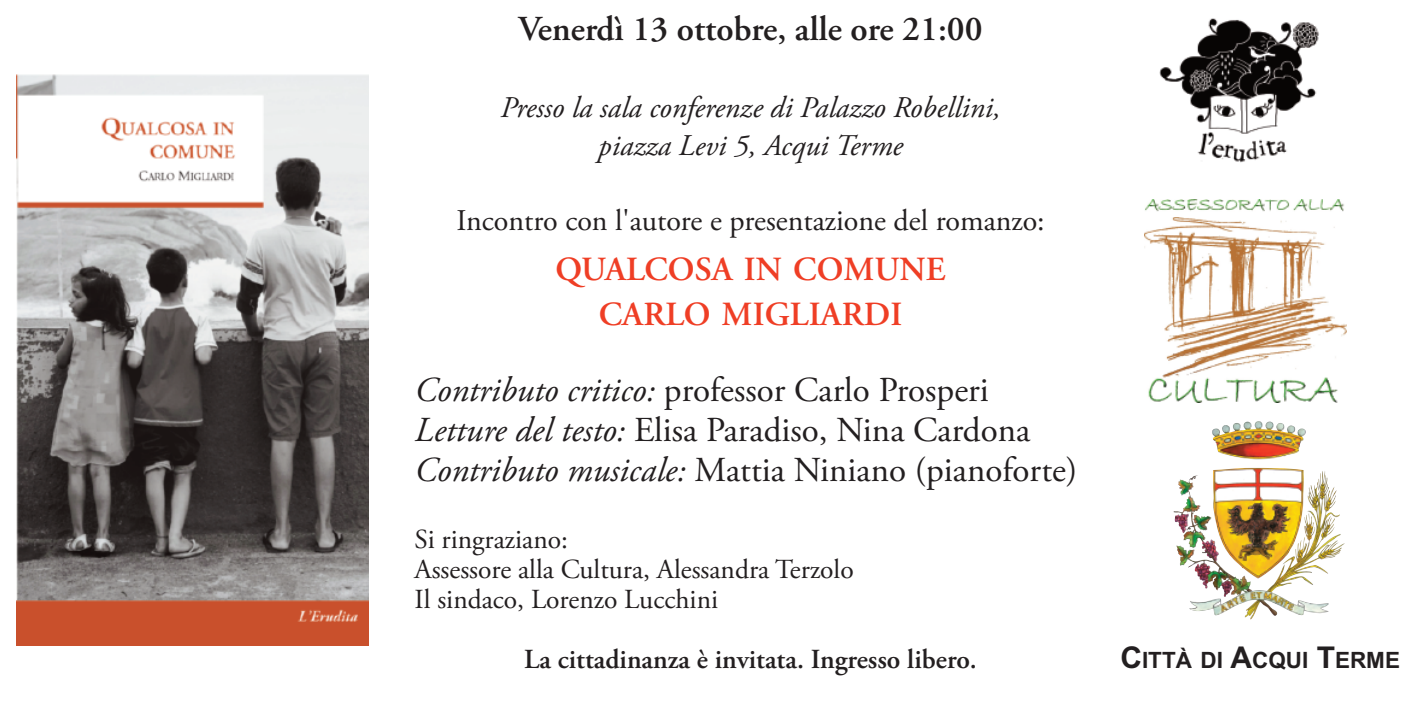
<style>
.page{position:relative;width:1418px;height:709px;background:#fff}
.page>*{position:absolute;margin:0;border:0;box-sizing:border-box;transform-origin:0 0}
.t1{font:35px/40px "Adobe Garamond Pro";color:#231f20}
.t2{font:600 35px "Adobe Garamond Pro";color:#231f20}
.t3{font:600 33.75px/45.5px "Adobe Garamond Pro";color:#ef3e25;text-align:center}
.t4{font:italic 30px/37.5px "Adobe Garamond Pro";color:#231f20;text-align:center}
.t5{font:30px "Adobe Garamond Pro";color:#231f20}
.t6{font:27.5px/30px "Adobe Garamond Pro";color:#231f20}
.t7{font:600 27.5px "Adobe Garamond Pro";color:#231f20}
.t8{font:700 22.5px "Arial";color:#231f20}
.s1{font-style:italic}
.s2{font-size:30px}
</style>
<div class="page">
<img style="left:1159px;top:18px;width:160px;height:145px">
<img style="left:16px;top:74px;width:353px;height:571px">
<img style="left:1144px;top:199px;width:202px;height:203px">
<img style="left:1173px;top:475px;width:92px;height:116px">
<p class="t2" style="left:518px;top:15px;width:465px">Venerdì 13 ottobre, alle ore 21:00</p>
<p class="t4" style="left:500px;top:92px;width:502px">Presso la sala conferenze di Palazzo Robellini, piazza Levi 5, Acqui Terme</p>
<p class="t5" style="left:456px;top:208px;width:590px">Incontro con l'autore e presentazione del romanzo:</p>
<p class="t3" style="left:555px;top:249px;width:391px">QUALCOSA IN COMUNE<br>CARLO MIGLIARDI</p>
<p class="t1" style="left:414px;top:372px;width:664px"><span class="s1">Contributo critico:</span> professor Carlo Prosperi<br><span class="s1">Letture del testo:</span> Elisa Paradiso, Nina Cardona<br><span class="s1">Contributo musicale:</span> Mattia Niniano (pianoforte)</p>
<p class="t6" style="left:414px;top:527px;width:441px">Si ringraziano:<br>Assessore alla Cultura, Alessandra Terzolo<br>Il sindaco, Lorenzo Lucchini</p>
<p class="t7" style="left:524px;top:648px;width:454px">La cittadinanza è invitata. Ingresso libero.</p>
<p class="t8" style="left:1120px;top:647px;width:281px"><span class="s2">C</span>ITTÀ DI <span class="s2">A</span>CQUI <span class="s2">T</span>ERME</p>
</div>
